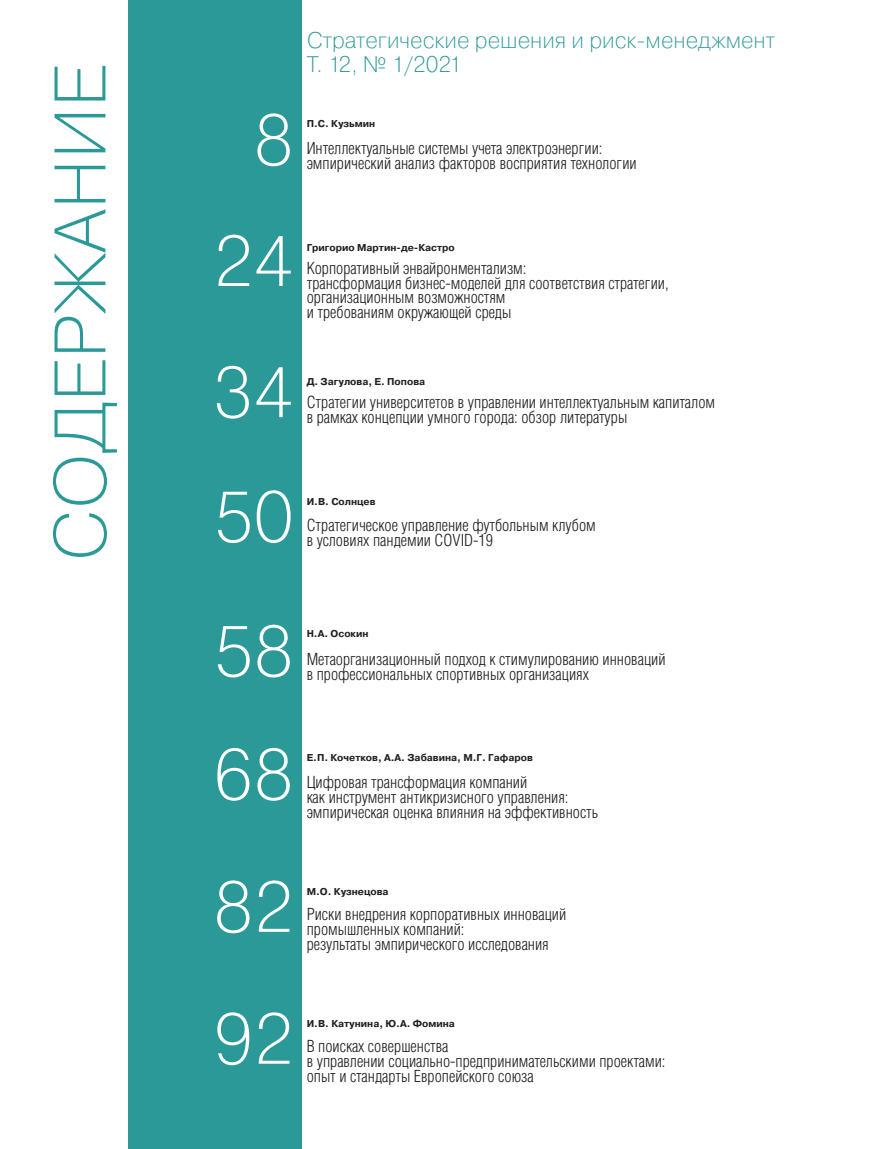
<style>
.page{position:relative;width:893px;height:1149px;background:#fff}
.page>*{position:absolute;margin:0;border:0;box-sizing:border-box;transform-origin:0 0}
.t1{font:200 72.75px "Pragmatica";color:#2b9997}
.t2{font:200 71.25px "Pragmatica";color:#fff}
.t3{font:200 22.5px/23.7px "Pragmatica";color:#2b9997}
.t4{font:16.2px/14.9px "AG Letterica Cond L";color:#231f20}
.t5{font:700 9.9px "Pragmatica";color:#231f20}
</style>
<div class="page">
<div style="left:128px;top:0;width:173px;height:1148px;background:#2b9997"></div>
<h1 class="t1" style="left:34px;top:561px;width:499px;rotate:-90deg">СОДЕРЖАНИЕ</h1>
<h2 class="t2" style="left:253px;top:95px;width:42px">8</h2>
<h3 class="t3" style="left:307px;top:28px;width:470px">Стратегические решения и риск-менеджмент<br>Т. 12, № 1/2021</h3>
<p class="t5" style="left:307px;top:117px;width:70px">П.С. Кузьмин</p>
<p class="t4" style="left:307px;top:141px;width:332px">Интеллектуальные системы учета электроэнергии: эмпирический анализ факторов восприятия технологии</p>
<h2 class="t2" style="left:213px;top:216px;width:82px">24</h2>
<p class="t5" style="left:307px;top:241px;width:150px">Григорио Мартин-де-Кастро</p>
<p class="t4" style="left:307px;top:260px;width:363px">Корпоративный энвайронментализм:<br>трансформация бизнес-моделей для соответствия стратегии, организационным возможностям<br>и требованиям окружающей среды</p>
<h2 class="t2" style="left:213px;top:347px;width:82px">34</h2>
<p class="t5" style="left:307px;top:375px;width:120px">Д. Загулова, Е. Попова</p>
<p class="t4" style="left:307px;top:394px;width:410px">Стратегии университетов в управлении интеллектуальным капиталом в рамках концепции умного города: обзор литературы</p>
<h2 class="t2" style="left:213px;top:471px;width:82px">50</h2>
<p class="t5" style="left:307px;top:495px;width:70px">И.В. Солнцев</p>
<p class="t4" style="left:307px;top:517px;width:291px">Стратегическое управление футбольным клубом в условиях пандемии COVID-19</p>
<h2 class="t2" style="left:213px;top:605px;width:82px">58</h2>
<p class="t5" style="left:307px;top:627px;width:63px">Н.А. Осокин</p>
<p class="t4" style="left:307px;top:651px;width:360px">Метаорганизационный подход к стимулированию инноваций в профессиональных спортивных организациях</p>
<h2 class="t2" style="left:213px;top:729px;width:82px">68</h2>
<p class="t5" style="left:307px;top:750px;width:228px">Е.П. Кочетков, А.А. Забавина, М.Г. Гафаров</p>
<p class="t4" style="left:307px;top:774px;width:293px">Цифровая трансформация компаний<br>как инструмент антикризисного управления: эмпирическая оценка влияния на эффективность</p>
<h2 class="t2" style="left:213px;top:861px;width:82px">82</h2>
<p class="t5" style="left:307px;top:885px;width:83px">М.О. Кузнецова</p>
<p class="t4" style="left:307px;top:906px;width:261px">Риски внедрения корпоративных инноваций промышленных компаний:<br>результаты эмпирического исследования</p>
<h2 class="t2" style="left:213px;top:993px;width:82px">92</h2>
<p class="t5" style="left:307px;top:1016px;width:150px">И.В. Катунина, Ю.А. Фомина</p>
<p class="t4" style="left:307px;top:1038px;width:360px">В поисках совершенства<br>в управлении социально-предпринимательскими проектами: опыт и стандарты Европейского cоюза</p>
</div>
